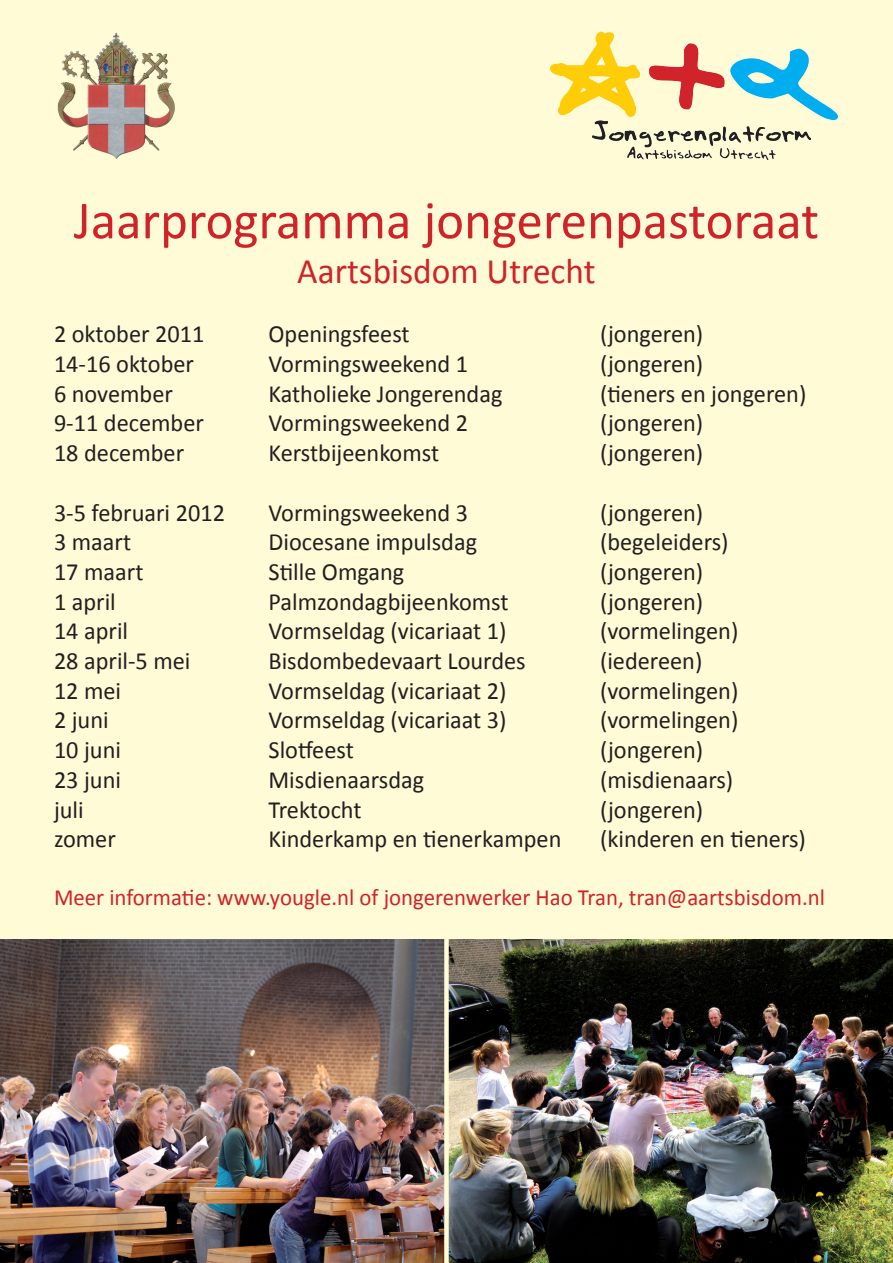
<style>
.page{position:relative;width:893px;height:1263px;background:#fffbd6}
.page>*{position:absolute;margin:0;border:0;box-sizing:border-box;transform-origin:0 0}
.t1{font:54px "Calibri";color:#d02329}
.t2{font:36px "Calibri";color:#d02329}
.t3{font:24.75px "Calibri";color:#231f20}
.t4{font:23.25px "Calibri";color:#d02329}
</style>
<div class="page">
<img style="left:57px;top:32px;width:118px;height:127px">
<img style="left:550px;top:32px;width:289px;height:127px">
<img style="left:0;top:940px;width:893px;height:323px">
<div style="left:444px;top:935px;width:5px;height:328px;background:#fffbd6"></div>
<p class="t1" style="left:74px;top:187px;width:747px">Jaarprogramma jongerenpastoraat</p>
<p class="t2" style="left:297px;top:249px;width:300px">Aartsbisdom Utrecht</p>
<p class="t3" style="left:54px;top:319px;width:152px">2 oktober 2011</p>
<p class="t3" style="left:268px;top:319px;width:143px">Openingsfeest</p>
<p class="t3" style="left:600px;top:319px;width:105px">(jongeren)</p>
<p class="t3" style="left:54px;top:348px;width:142px">14-16 oktober</p>
<p class="t3" style="left:268px;top:348px;width:201px">Vormingsweekend 1</p>
<p class="t3" style="left:600px;top:348px;width:105px">(jongeren)</p>
<p class="t3" style="left:54px;top:378px;width:120px">6 november</p>
<p class="t3" style="left:268px;top:378px;width:235px">Katholieke Jongerendag</p>
<p class="t3" style="left:600px;top:378px;width:208px">(tieners en jongeren)</p>
<p class="t3" style="left:54px;top:408px;width:151px">9-11 december</p>
<p class="t3" style="left:268px;top:408px;width:201px">Vormingsweekend 2</p>
<p class="t3" style="left:600px;top:408px;width:105px">(jongeren)</p>
<p class="t3" style="left:54px;top:437px;width:132px">18 december</p>
<p class="t3" style="left:268px;top:437px;width:172px">Kerstbijeenkomst</p>
<p class="t3" style="left:600px;top:437px;width:105px">(jongeren)</p>
<p class="t3" style="left:54px;top:497px;width:172px">3-5 februari 2012</p>
<p class="t3" style="left:268px;top:497px;width:201px">Vormingsweekend 3</p>
<p class="t3" style="left:600px;top:497px;width:105px">(jongeren)</p>
<p class="t3" style="left:54px;top:527px;width:79px">3 maart</p>
<p class="t3" style="left:268px;top:527px;width:210px">Diocesane impulsdag</p>
<p class="t3" style="left:600px;top:527px;width:130px">(begeleiders)</p>
<p class="t3" style="left:54px;top:556px;width:91px">17 maart</p>
<p class="t3" style="left:268px;top:556px;width:137px">Stille Omgang</p>
<p class="t3" style="left:600px;top:556px;width:105px">(jongeren)</p>
<p class="t3" style="left:54px;top:586px;width:63px">1 april</p>
<p class="t3" style="left:268px;top:586px;width:242px">Palmzondagbijeenkomst</p>
<p class="t3" style="left:600px;top:586px;width:105px">(jongeren)</p>
<p class="t3" style="left:54px;top:616px;width:76px">14 april</p>
<p class="t3" style="left:268px;top:616px;width:240px">Vormseldag (vicariaat 1)</p>
<p class="t3" style="left:600px;top:616px;width:140px">(vormelingen)</p>
<p class="t3" style="left:54px;top:645px;width:138px">28 april-5 mei</p>
<p class="t3" style="left:268px;top:645px;width:259px">Bisdombedevaart Lourdes</p>
<p class="t3" style="left:600px;top:645px;width:104px">(iedereen)</p>
<p class="t3" style="left:54px;top:675px;width:69px">12 mei</p>
<p class="t3" style="left:268px;top:675px;width:240px">Vormseldag (vicariaat 2)</p>
<p class="t3" style="left:600px;top:675px;width:140px">(vormelingen)</p>
<p class="t3" style="left:54px;top:705px;width:56px">2 juni</p>
<p class="t3" style="left:268px;top:705px;width:240px">Vormseldag (vicariaat 3)</p>
<p class="t3" style="left:600px;top:705px;width:140px">(vormelingen)</p>
<p class="t3" style="left:54px;top:734px;width:69px">10 juni</p>
<p class="t3" style="left:268px;top:734px;width:87px">Slotfeest</p>
<p class="t3" style="left:600px;top:734px;width:105px">(jongeren)</p>
<p class="t3" style="left:54px;top:764px;width:69px">23 juni</p>
<p class="t3" style="left:268px;top:764px;width:157px">Misdienaarsdag</p>
<p class="t3" style="left:600px;top:764px;width:135px">(misdienaars)</p>
<p class="t3" style="left:54px;top:794px;width:31px">juli</p>
<p class="t3" style="left:268px;top:794px;width:95px">Trektocht</p>
<p class="t3" style="left:600px;top:794px;width:105px">(jongeren)</p>
<p class="t3" style="left:54px;top:824px;width:63px">zomer</p>
<p class="t3" style="left:268px;top:824px;width:294px">Kinderkamp en tienerkampen</p>
<p class="t3" style="left:600px;top:824px;width:207px">(kinderen en tieners)</p>
<p class="t4" style="left:54px;top:883px;width:773px">Meer informatie: www.yougle.nl of jongerenwerker Hao Tran, tran@aartsbisdom.nl</p>
</div>
